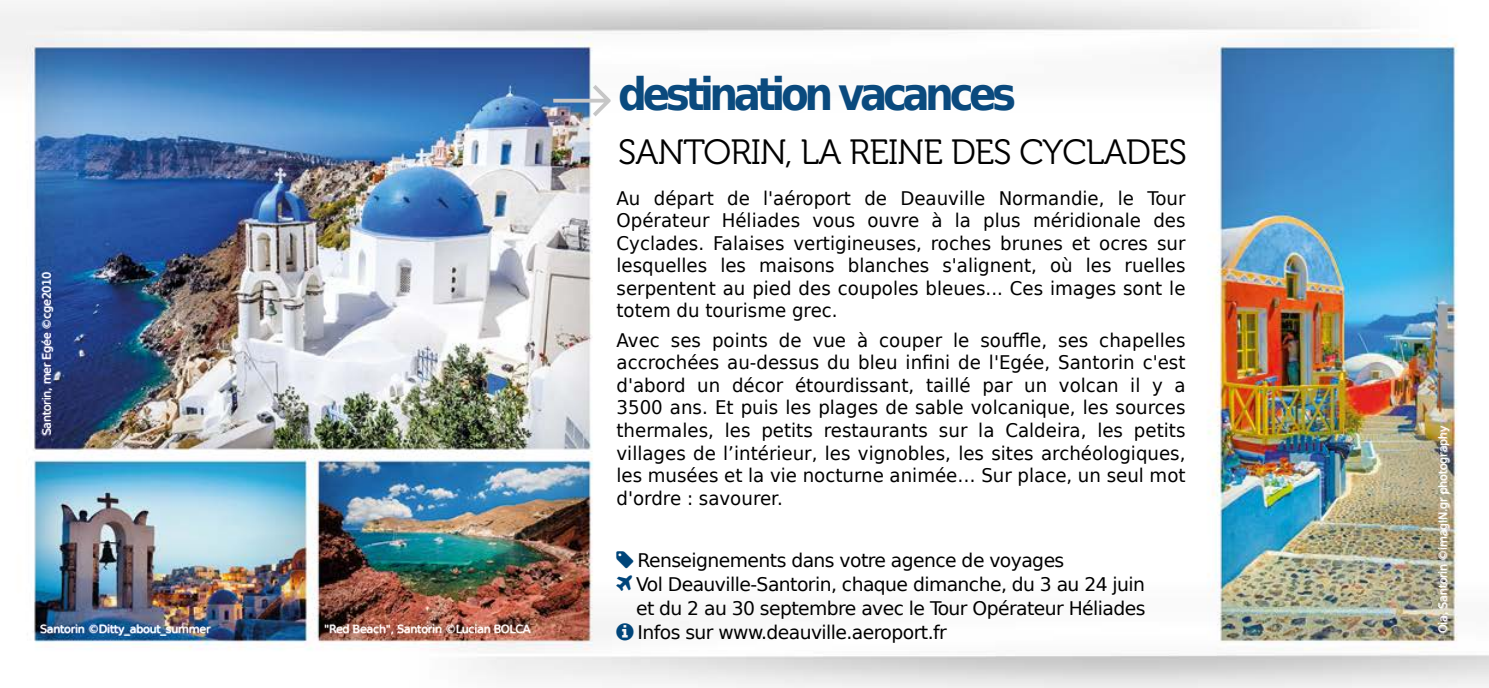
<style>
.page{position:relative;width:1489px;height:688px;background:#fff}
.page>*{position:absolute;margin:0;border:0;box-sizing:border-box;transform-origin:0 0}
.t1{font:700 45px "DejaVu Sans Condensed";letter-spacing:-.1em;color:#0a4a7e}
.t2{font:35px "Museo 300";letter-spacing:-.025em;color:#000}
.t3{font:18.75px/22.5px "DejaVu Sans";letter-spacing:-.03em;color:#000;text-align:justify}
.t4{font:11.25px "DejaVu Sans";letter-spacing:-.03em;color:#fff}
</style>
<div class="page">
<img style="left:0;top:0;width:1488px;height:687px">
<svg style="left:616px;top:550px;width:17px;height:17px"></svg>
<svg style="left:616px;top:574px;width:16px;height:16px"></svg>
<svg style="left:616px;top:622px;width:17px;height:18px"></svg>
<svg style="left:553px;top:85px;width:57px;height:32px"></svg>
<p class="t4" style="left:38px;top:435px;width:165px;rotate:-90deg">Santorin, mer Egée ©cge2010</p>
<p class="t4" style="left:40px;top:619px;width:172px">Santorin ©Ditty_about_summer</p>
<p class="t4" style="left:324px;top:619px;width:208px">"Red Beach", Santorin ©Lucian BOLCA</p>
<p class="t1" style="left:618px;top:58px;width:399px">destination vacances</p>
<p class="t2" style="left:618px;top:133px;width:570px">SANTORIN, LA REINE DES CYCLADES</p>
<p class="t3" style="left:616px;top:186px;width:570px">Au départ de l'aéroport de Deauville Normandie, le Tour Opérateur Héliades vous ouvre à la plus méridionale des Cyclades. Falaises vertigineuses, roches brunes et ocres sur lesquelles les maisons blanches s'alignent, où les ruelles serpentent au pied des coupoles bleues... Ces images sont le totem du tourisme grec.</p>
<p class="t3" style="left:616px;top:328px;width:570px">Avec ses points de vue à couper le souffle, ses chapelles accrochées au-dessus du bleu infini de l'Egée, Santorin c'est d'abord un décor étourdissant, taillé par un volcan il y a 3500 ans. Et puis les plages de sable volcanique, les sources thermales, les petits restaurants sur la Caldeira, les petits villages de l’intérieur, les vignobles, les sites archéologiques, les musées et la vie nocturne animée… Sur place, un seul mot d'ordre : savourer.</p>
<p class="t3" style="left:637px;top:548px;width:428px">Renseignements dans votre agence de voyages</p>
<p class="t3" style="left:636px;top:571px;width:511px;line-height:24px">Vol Deauville-Santorin, chaque dimanche, du 3 au 24 juin et du 2 au 30 septembre avec le Tour Opérateur Héliades</p>
<p class="t3" style="left:637px;top:620px;width:311px">Infos sur www.deauville.aeroport.fr</p>
<p class="t4" style="left:1433px;top:632px;width:209px;rotate:-90deg">Oia, Santorin ©imagIN.gr photography</p>
</div>
